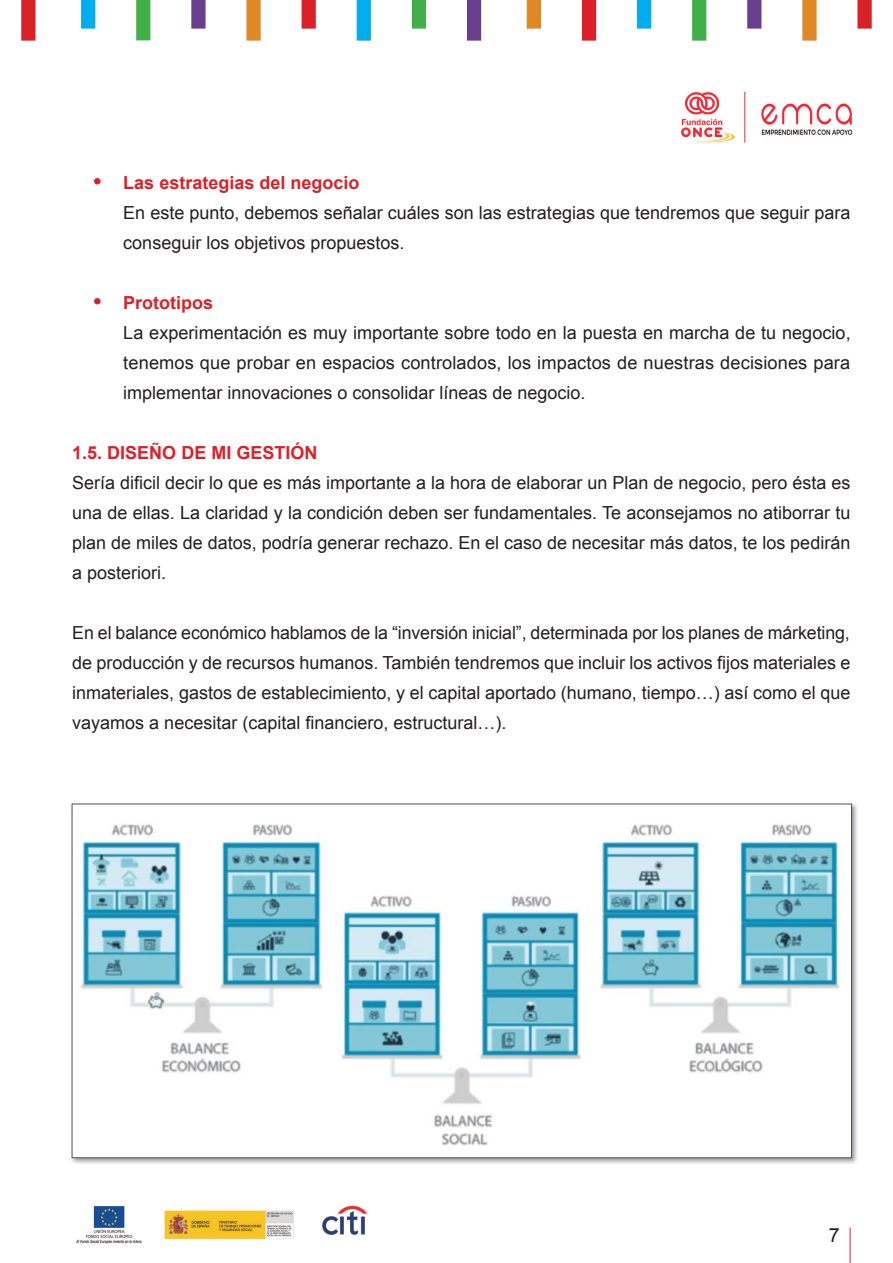
<style>
.page{position:relative;width:893px;height:1263px;background:#fff}
.page>*{position:absolute;margin:0;border:0;box-sizing:border-box;transform-origin:0 0}
.t1{font:19.5px "Arial";color:#231f20}
.t2{font:18px/30px "Arial";color:#231f20;text-align:justify}
.t3{font:700 18px "Arial";color:#da2128}
.s1{font-size:22.5px}
</style>
<div class="page">
<div style="left:21px;top:0;width:14px;height:41px;background:#da2128"></div>
<div style="left:857px;top:0;width:15px;height:29px;background:#da2128"></div>
<div style="left:81px;top:0;width:14px;height:29px;background:#00aeef"></div>
<div style="left:802px;top:0;width:15px;height:41px;background:#e08826"></div>
<div style="left:136px;top:0;width:14px;height:40px;background:#40ae49"></div>
<div style="left:747px;top:0;width:14px;height:29px;background:#693e8d"></div>
<div style="left:191px;top:0;width:15px;height:29px;background:#693e8d"></div>
<div style="left:692px;top:0;width:14px;height:41px;background:#40ae49"></div>
<div style="left:246px;top:0;width:15px;height:41px;background:#e08826"></div>
<div style="left:637px;top:0;width:14px;height:29px;background:#00aeef"></div>
<div style="left:302px;top:0;width:14px;height:29px;background:#da2128"></div>
<div style="left:582px;top:0;width:14px;height:41px;background:#da2128"></div>
<div style="left:357px;top:0;width:14px;height:41px;background:#00aeef"></div>
<div style="left:527px;top:0;width:14px;height:29px;background:#e08826"></div>
<div style="left:412px;top:0;width:14px;height:29px;background:#40ae49"></div>
<div style="left:467px;top:0;width:14px;height:41px;background:#693e8d"></div>
<hr style="left:850px;top:1227px;width:1px;height:36px;background:#da2128">
<img style="left:744px;top:91px;width:109px;height:52px">
<img style="left:682px;top:92px;width:53px;height:51px">
<img style="left:71px;top:803px;width:786px;height:361px">
<img style="left:77px;top:1206px;width:64px;height:38px">
<img style="left:164px;top:1210px;width:130px;height:29px">
<img style="left:322px;top:1205px;width:46px;height:30px">
<p class="t3" style="left:94px;top:171px;width:267px"><span class="s1">•</span> Las estrategias del negocio</p>
<p class="t2" style="left:123px;top:198px;width:729px">En este punto, debemos señalar cuáles son las estrategias que tendremos que seguir para conseguir los objetivos propuestos.</p>
<p class="t3" style="left:94px;top:291px;width:121px"><span class="s1">•</span> Prototipos</p>
<p class="t2" style="left:123px;top:318px;width:729px">La experimentación es muy importante sobre todo en la puesta en marcha de tu negocio, tenemos que probar en espacios controlados, los impactos de nuestras decisiones para implementar innovaciones o consolidar líneas de negocio.</p>
<h3 class="t3" style="left:72px;top:441px;width:247px">1.5. DISEÑO DE MI GESTIÓN</h3>
<p class="t2" style="left:72px;top:468px;width:780px">Sería dificil decir lo que es más importante a la hora de elaborar un Plan de negocio, pero ésta es una de ellas. La claridad y la condición deben ser fundamentales. Te aconsejamos no atiborrar tu plan de miles de datos, podría generar rechazo. En el caso de necesitar más datos, te los pedirán a posteriori.</p>
<p class="t2" style="left:72px;top:618px;width:780px">En el balance económico hablamos de la “inversión inicial”, determinada por los planes de márketing, de producción y de recursos humanos. También tendremos que incluir los activos fijos materiales e inmateriales, gastos de establecimiento, y el capital aportado (humano, tiempo…) así como el que vayamos a necesitar (capital financiero, estructural…).</p>
<p class="t1" style="left:829px;top:1222px;width:12px">7</p>
</div>
